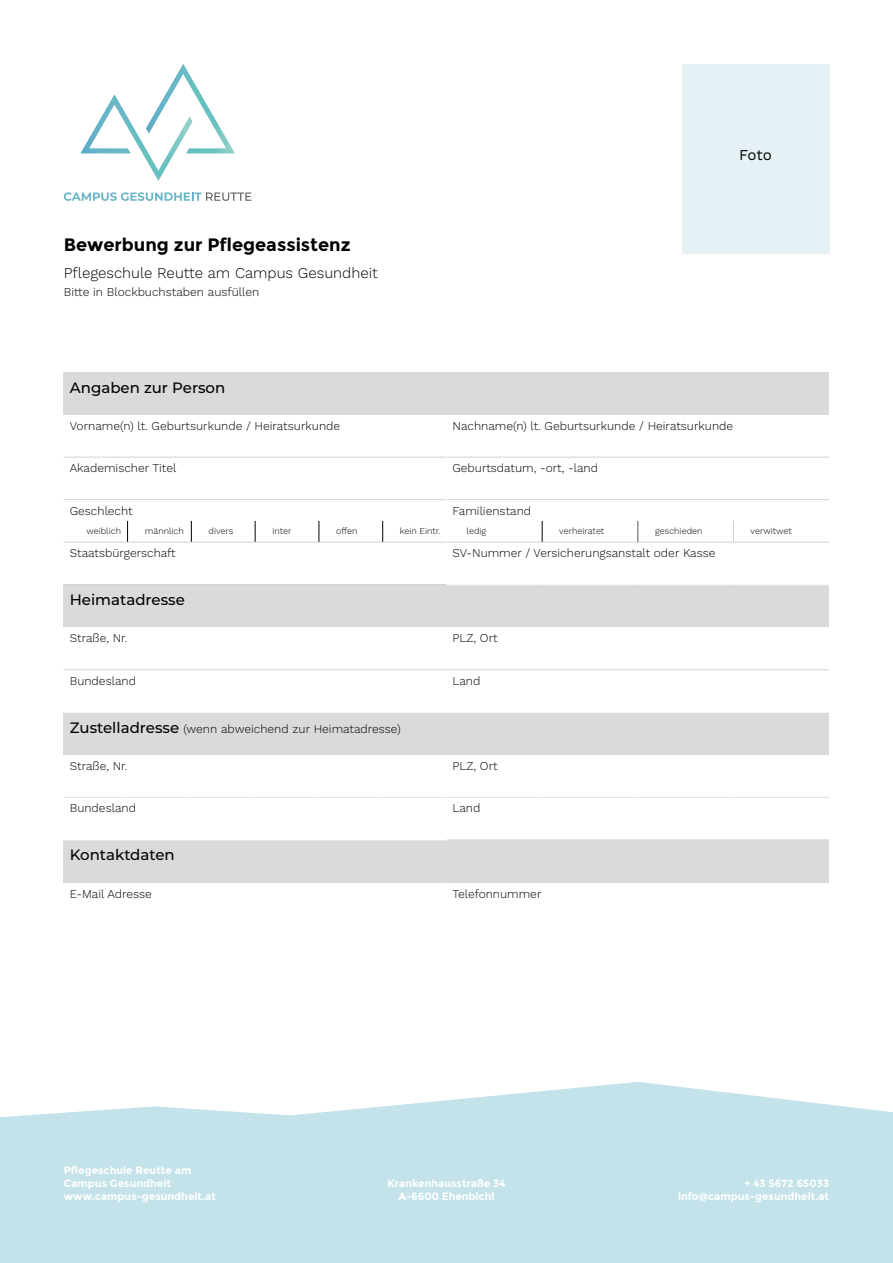
<style>
.page{position:relative;width:893px;height:1263px;background:#fff}
.page>*{position:absolute;margin:0;border:0;box-sizing:border-box;transform-origin:0 0}
.t1{font:700 18px "Montserrat";color:#000}
.t2{font:500 15px "Montserrat";color:#000}
.t3{font:300 15px "Work Sans";color:#000}
.t4{font:15px "Work Sans";color:#000}
.t5{font:300 12px "Work Sans";color:#000}
.t6{font:700 10.5px/12.6px "Montserrat";color:#fff;text-align:center}
.t7{font:300 9px "Work Sans";color:#000}
.s1{font-family:"Montserrat";font-weight:500;font-size:15px}
</style>
<div class="page">
<svg style="left:0;top:1082px;width:893px;height:181px;background:#c9e5eb"></svg>
<svg style="left:80px;top:64px;width:155px;height:117px"></svg>
<svg style="left:64px;top:192px;width:187px;height:9px"></svg>
<div style="left:64px;top:372px;width:765px;height:43px;background:#dadada"></div>
<div style="left:64px;top:585px;width:765px;height:42px;background:#dadada"></div>
<div style="left:64px;top:712px;width:765px;height:43px;background:#dadada"></div>
<div style="left:64px;top:840px;width:765px;height:42px;background:#dadada"></div>
<svg style="left:127px;top:521px;width:1px;height:21px"></svg>
<svg style="left:191px;top:521px;width:1px;height:21px"></svg>
<svg style="left:255px;top:521px;width:1px;height:21px"></svg>
<svg style="left:319px;top:521px;width:1px;height:21px"></svg>
<svg style="left:382px;top:521px;width:1px;height:21px"></svg>
<svg style="left:542px;top:521px;width:1px;height:21px"></svg>
<hr style="left:64px;top:457px;width:64px;height:1px;background:#d2d2d2">
<hr style="left:128px;top:457px;width:63px;height:1px;background:#d2d2d2">
<hr style="left:191px;top:457px;width:64px;height:1px;background:#d2d2d2">
<hr style="left:255px;top:457px;width:64px;height:1px;background:#d2d2d2">
<hr style="left:319px;top:457px;width:64px;height:1px;background:#d2d2d2">
<hr style="left:383px;top:457px;width:63px;height:1px;background:#d2d2d2">
<hr style="left:447px;top:457px;width:95px;height:1px;background:#d2d2d2">
<hr style="left:542px;top:457px;width:96px;height:1px;background:#d2d2d2">
<hr style="left:638px;top:457px;width:95px;height:1px;background:#d2d2d2">
<hr style="left:733px;top:457px;width:96px;height:1px;background:#d2d2d2">
<hr style="left:64px;top:499px;width:64px;height:1px;background:#d2d2d2">
<hr style="left:128px;top:499px;width:63px;height:1px;background:#d2d2d2">
<hr style="left:191px;top:499px;width:64px;height:1px;background:#d2d2d2">
<hr style="left:255px;top:499px;width:64px;height:1px;background:#d2d2d2">
<hr style="left:319px;top:499px;width:64px;height:1px;background:#d2d2d2">
<hr style="left:383px;top:499px;width:63px;height:1px;background:#d2d2d2">
<hr style="left:447px;top:499px;width:95px;height:1px;background:#d2d2d2">
<hr style="left:542px;top:499px;width:96px;height:1px;background:#d2d2d2">
<hr style="left:638px;top:499px;width:95px;height:1px;background:#d2d2d2">
<hr style="left:733px;top:499px;width:96px;height:1px;background:#d2d2d2">
<svg style="left:733px;top:521px;width:1px;height:21px"></svg>
<hr style="left:64px;top:542px;width:64px;height:1px;background:#d2d2d2">
<hr style="left:128px;top:542px;width:63px;height:1px;background:#d2d2d2">
<hr style="left:191px;top:542px;width:64px;height:1px;background:#d2d2d2">
<hr style="left:255px;top:542px;width:64px;height:1px;background:#d2d2d2">
<hr style="left:319px;top:542px;width:64px;height:1px;background:#d2d2d2">
<hr style="left:383px;top:542px;width:63px;height:1px;background:#d2d2d2">
<hr style="left:447px;top:542px;width:95px;height:1px;background:#d2d2d2">
<hr style="left:542px;top:542px;width:96px;height:1px;background:#d2d2d2">
<hr style="left:638px;top:542px;width:95px;height:1px;background:#d2d2d2">
<hr style="left:733px;top:542px;width:96px;height:1px;background:#d2d2d2">
<hr style="left:447px;top:840px;width:95px;height:1px;background:#d2d2d2">
<hr style="left:542px;top:840px;width:96px;height:1px;background:#d2d2d2">
<hr style="left:638px;top:840px;width:95px;height:1px;background:#d2d2d2">
<hr style="left:733px;top:840px;width:96px;height:1px;background:#d2d2d2">
<svg style="left:638px;top:521px;width:1px;height:21px"></svg>
<hr style="left:64px;top:584px;width:64px;height:1px;background:#d2d2d2">
<hr style="left:128px;top:584px;width:63px;height:1px;background:#d2d2d2">
<hr style="left:191px;top:584px;width:64px;height:1px;background:#d2d2d2">
<hr style="left:255px;top:584px;width:64px;height:1px;background:#d2d2d2">
<hr style="left:319px;top:584px;width:64px;height:1px;background:#d2d2d2">
<hr style="left:383px;top:584px;width:63px;height:1px;background:#d2d2d2">
<hr style="left:64px;top:840px;width:64px;height:1px;background:#fff">
<hr style="left:128px;top:840px;width:63px;height:1px;background:#fff">
<hr style="left:191px;top:840px;width:64px;height:1px;background:#fff">
<hr style="left:255px;top:840px;width:64px;height:1px;background:#fff">
<hr style="left:319px;top:840px;width:64px;height:1px;background:#fff">
<hr style="left:383px;top:840px;width:64px;height:1px;background:#fff">
<hr style="left:64px;top:712px;width:64px;height:1px;background:#fff">
<hr style="left:128px;top:712px;width:63px;height:1px;background:#fff">
<hr style="left:191px;top:712px;width:64px;height:1px;background:#fff">
<hr style="left:255px;top:712px;width:64px;height:1px;background:#fff">
<hr style="left:319px;top:712px;width:64px;height:1px;background:#fff">
<hr style="left:383px;top:712px;width:63px;height:1px;background:#fff">
<hr style="left:446px;top:712px;width:96px;height:1px;background:#fff">
<hr style="left:542px;top:712px;width:96px;height:1px;background:#fff">
<hr style="left:638px;top:712px;width:95px;height:1px;background:#fff">
<hr style="left:733px;top:712px;width:96px;height:1px;background:#fff">
<hr style="left:64px;top:669px;width:64px;height:1px;background:#d2d2d2">
<hr style="left:128px;top:669px;width:63px;height:1px;background:#d2d2d2">
<hr style="left:191px;top:669px;width:64px;height:1px;background:#d2d2d2">
<hr style="left:255px;top:669px;width:64px;height:1px;background:#d2d2d2">
<hr style="left:319px;top:669px;width:64px;height:1px;background:#d2d2d2">
<hr style="left:383px;top:669px;width:63px;height:1px;background:#d2d2d2">
<hr style="left:446px;top:669px;width:96px;height:1px;background:#d2d2d2">
<hr style="left:542px;top:669px;width:96px;height:1px;background:#d2d2d2">
<hr style="left:638px;top:669px;width:95px;height:1px;background:#d2d2d2">
<hr style="left:733px;top:669px;width:96px;height:1px;background:#d2d2d2">
<hr style="left:64px;top:797px;width:64px;height:1px;background:#e1e1e1">
<hr style="left:128px;top:797px;width:63px;height:1px;background:#e1e1e1">
<hr style="left:191px;top:797px;width:64px;height:1px;background:#e1e1e1">
<hr style="left:255px;top:797px;width:64px;height:1px;background:#e1e1e1">
<hr style="left:319px;top:797px;width:64px;height:1px;background:#e1e1e1">
<hr style="left:383px;top:797px;width:63px;height:1px;background:#e1e1e1">
<hr style="left:446px;top:797px;width:96px;height:1px;background:#e1e1e1">
<hr style="left:542px;top:797px;width:96px;height:1px;background:#e1e1e1">
<hr style="left:638px;top:797px;width:95px;height:1px;background:#e1e1e1">
<hr style="left:733px;top:797px;width:96px;height:1px;background:#e1e1e1">
<div style="left:682px;top:64px;width:147px;height:190px;background:#e6f1f5"></div>
<h1 class="t1" style="left:64px;top:234px;width:288px">Bewerbung zur Pflegeassistenz</h1>
<p class="t3" style="left:64px;top:264px;width:316px">Pflegeschule Reutte am Campus Gesundheit</p>
<p class="t5" style="left:64px;top:285px;width:197px">Bitte in Blockbuchstaben ausfüllen</p>
<p class="t4" style="left:739px;top:146px;width:34px">Foto</p>
<p class="t2" style="left:70px;top:377px;width:157px">Angaben zur Person</p>
<p class="t5" style="left:70px;top:419px;width:272px">Vorname(n) lt. Geburtsurkunde / Heiratsurkunde</p>
<p class="t5" style="left:452px;top:419px;width:282px">Nachname(n) lt. Geburtsurkunde / Heiratsurkunde</p>
<p class="t5" style="left:70px;top:461px;width:108px">Akademischer Titel</p>
<p class="t5" style="left:452px;top:461px;width:147px">Geburtsdatum, -ort, -land</p>
<p class="t5" style="left:70px;top:504px;width:64px">Geschlecht</p>
<p class="t5" style="left:452px;top:504px;width:80px">Familienstand</p>
<p class="t7" style="left:86px;top:525px;width:36px">weiblich</p>
<p class="t7" style="left:145px;top:525px;width:41px">männlich</p>
<p class="t7" style="left:209px;top:525px;width:26px">divers</p>
<p class="t7" style="left:272px;top:525px;width:21px">inter</p>
<p class="t7" style="left:336px;top:525px;width:23px">offen</p>
<p class="t7" style="left:400px;top:525px;width:42px">kein Eintr.</p>
<p class="t7" style="left:467px;top:525px;width:21px">ledig</p>
<p class="t7" style="left:559px;top:525px;width:47px">verheiratet</p>
<p class="t7" style="left:655px;top:525px;width:49px">geschieden</p>
<p class="t7" style="left:751px;top:525px;width:43px">verwitwet</p>
<p class="t5" style="left:70px;top:546px;width:107px">Staatsbürgerschaft</p>
<p class="t5" style="left:452px;top:546px;width:265px">SV-Nummer / Versicherungsanstalt oder Kasse</p>
<p class="t2" style="left:70px;top:589px;width:117px">Heimatadresse</p>
<p class="t5" style="left:70px;top:631px;width:59px">Straße, Nr.</p>
<p class="t5" style="left:452px;top:631px;width:47px">PLZ, Ort</p>
<p class="t5" style="left:70px;top:674px;width:68px">Bundesland</p>
<p class="t5" style="left:452px;top:674px;width:29px">Land</p>
<p class="t5" style="left:70px;top:722px;width:332px"><span class="s1">Zustelladresse</span> (wenn abweichend zur Heimatadresse)</p>
<p class="t5" style="left:70px;top:759px;width:59px">Straße, Nr.</p>
<p class="t5" style="left:452px;top:759px;width:47px">PLZ, Ort</p>
<p class="t5" style="left:70px;top:801px;width:68px">Bundesland</p>
<p class="t5" style="left:452px;top:801px;width:29px">Land</p>
<p class="t2" style="left:70px;top:844px;width:107px">Kontaktdaten</p>
<p class="t5" style="left:70px;top:886px;width:84px">E-Mail Adresse</p>
<p class="t5" style="left:452px;top:886px;width:91px">Telefonnummer</p>
<p class="t6" style="left:64px;top:1164px;width:154px;text-align:left">Pflegeschule Reutte am<br>Campus Gesundheit www.campus-gesundheit.at</p>
<p class="t6" style="left:387px;top:1177px;width:120px">Krankenhausstraße 34<br>A-6600 Ehenbichl</p>
<p class="t6" style="left:678px;top:1177px;width:153px;text-align:right">+ 43 5672 65033 info@campus-gesundheit.at</p>
</div>
